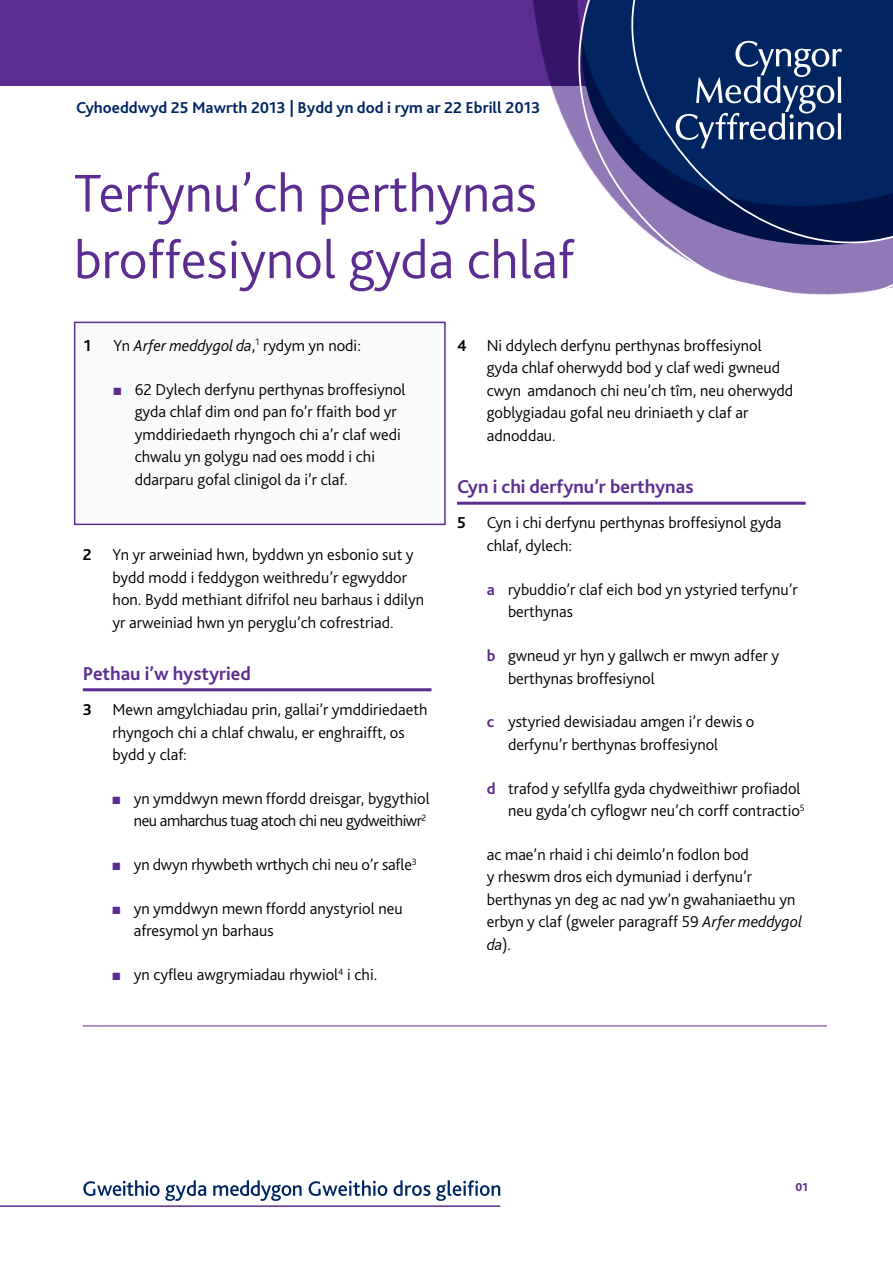
<style>
.page{position:relative;width:893px;height:1263px;background:#fff}
.page>*{position:absolute;margin:0;border:0;box-sizing:border-box;transform-origin:0 0}
.t1{font:300 55.5px/66.6px "Bliss 2";color:#5c2d91}
.t2{font:700 19.5px "Bliss 2";color:#5c2d91}
.t3{font:300 16.5px/22.5px "Bliss 2";color:#000}
.t4{font:300 16.5px/22.5px "Bliss 2";letter-spacing:-.03em;color:#000;text-align:right}
.t5{font:700 16.5px "Bliss 2";color:#002561}
.t6{font:700 16.5px "Bliss 2";color:#000}
.t7{font:800 12px "Bliss 2";color:#5c2d91}
.s1{font-style:italic}
.s2{color:#5c2d91}
.s3{font-weight:700}
.s4{font-weight:700;color:#5c2d91}
</style>
<div class="page">
<div style="left:0;top:0;width:893px;height:86px;background:#5c2d91"></div>
<svg style="left:538px;top:0;width:355px;height:295px"></svg>
<svg style="left:83px;top:1180px;width:123px;height:21px"></svg>
<svg style="left:213px;top:1180px;width:89px;height:21px"></svg>
<svg style="left:309px;top:1180px;width:78px;height:16px"></svg>
<svg style="left:394px;top:1180px;width:36px;height:16px"></svg>
<svg style="left:436px;top:1180px;width:64px;height:21px"></svg>
<hr style="left:0;top:1205px;width:500px;height:2px;background:#5c2d91">
<svg style="left:676px;top:41px;width:166px;height:107px;background:#304e7f"></svg>
<hr style="left:83px;top:688px;width:348px;height:3px;background:#5c2d91">
<hr style="left:457px;top:502px;width:349px;height:3px;background:#5c2d91">
<div style="left:74px;top:322px;width:372px;height:203px;background:#f9fafb;border:2px solid #5c2d91"></div>
<hr style="left:83px;top:1025px;width:744px;height:1px;background:#5c2d91">
<p class="t5" style="left:76px;top:97px;width:466px">Cyhoeddwyd 25 Mawrth 2013 | Bydd yn dod i rym ar 22 Ebrill 2013</p>
<h1 class="t1" style="left:74px;top:158px;width:502px">Terfynu’ch perthynas broffesiynol gyda chlaf</h1>
<p class="t6" style="left:84px;top:335px;width:9px">1</p>
<p class="t3" style="left:114px;top:334px;width:249px">Yn <span class="s1">Arfer meddygol da</span>,<sup>1</sup> rydym yn nodi:</p>
<p class="t3" style="left:135px;top:378px;width:272px;text-indent:-21px"><span class="s2">■</span> 62 Dylech derfynu perthynas broffesiynol gyda chlaf dim ond pan fo’r ffaith bod yr ymddiriedaeth rhyngoch chi a’r claf wedi chwalu yn golygu nad oes modd i chi ddarparu gofal clinigol da i’r claf.</p>
<p class="t6" style="left:83px;top:544px;width:10px">2</p>
<p class="t3" style="left:113px;top:543px;width:313px">Yn yr arweiniad hwn, byddwn yn esbonio sut y bydd modd i feddygon weithredu’r egwyddor hon. Bydd methiant difrifol neu barhaus i ddilyn yr arweiniad hwn yn peryglu’ch cofrestriad.</p>
<p class="t2" style="left:83px;top:661px;width:170px">Pethau i’w hystyried</p>
<p class="t3" style="left:113px;top:698px;width:317px;text-indent:-30px"><span class="s3">3</span> Mewn amgylchiadau prin, gallai’r ymddiriedaeth rhyngoch chi a chlaf chwalu, er enghraifft, os bydd y claf:</p>
<p class="t4" style="left:113px;top:787px;width:319px"><span class="s2">■</span> yn ymddwyn mewn ffordd dreisgar, bygythiol neu amharchus tuag atoch chi neu gydweithiwr<sup>2</sup></p>
<p class="t3" style="left:113px;top:853px;width:306px"><span class="s2">■</span> yn dwyn rhywbeth wrthych chi neu o’r safle<sup>3</sup></p>
<p class="t3" style="left:134px;top:897px;width:270px;text-indent:-21px"><span class="s2">■</span> yn ymddwyn mewn ffordd anystyriol neu afresymol yn barhaus</p>
<p class="t3" style="left:113px;top:963px;width:266px"><span class="s2">■</span> yn cyfleu awgrymiadau rhywiol<sup>4</sup> i chi.</p>
<p class="t3" style="left:487px;top:334px;width:308px;text-indent:-30px"><span class="s3">4</span> Ni ddylech derfynu perthynas broffesiynol gyda chlaf oherwydd bod y claf wedi gwneud cwyn amdanoch chi neu’ch tîm, neu oherwydd goblygiadau gofal neu driniaeth y claf ar adnoddau.</p>
<p class="t2" style="left:457px;top:475px;width:238px">Cyn i chi derfynu’r berthynas</p>
<p class="t6" style="left:457px;top:513px;width:10px">5</p>
<p class="t3" style="left:487px;top:511px;width:296px">Cyn i chi derfynu perthynas broffesiynol gyda chlaf, dylech:</p>
<p class="t3" style="left:508px;top:578px;width:291px;text-indent:-21px"><span class="s4">a</span> rybuddio’r claf eich bod yn ystyried terfynu’r berthynas</p>
<p class="t3" style="left:508px;top:644px;width:272px;text-indent:-21px"><span class="s4">b</span> gwneud yr hyn y gallwch er mwyn adfer y berthynas broffesiynol</p>
<p class="t3" style="left:508px;top:710px;width:248px;text-indent:-21px"><span class="s4">c</span> ystyried dewisiadau amgen i’r dewis o derfynu’r berthynas broffesiynol</p>
<p class="t3" style="left:487px;top:776px;width:319px;text-align:right"><span class="s4">d</span> trafod y sefyllfa gyda chydweithiwr profiadol neu gyda’ch cyflogwr neu’ch corff contractio<sup>5</sup></p>
<p class="t3" style="left:487px;top:843px;width:317px">ac mae’n rhaid i chi deimlo’n fodlon bod<br>y rheswm dros eich dymuniad i derfynu’r berthynas yn deg ac nad yw’n gwahaniaethu yn erbyn y claf (gweler paragraff 59 <span class="s1">Arfer meddygol da</span>).</p>
<p class="t7" style="left:795px;top:1179px;width:14px">01</p>
</div>
